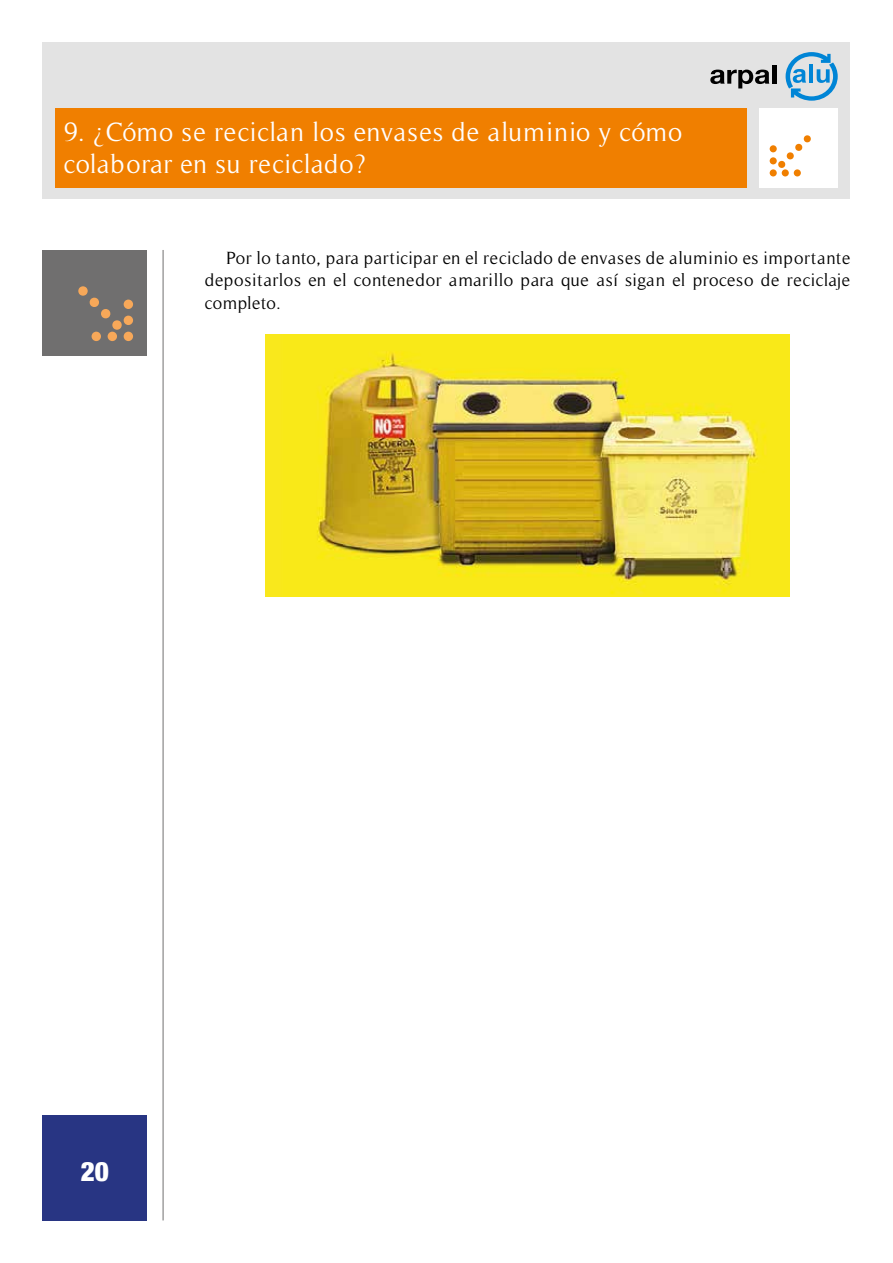
<style>
.page{position:relative;width:893px;height:1263px;background:#fff}
.page>*{position:absolute;margin:0;border:0;box-sizing:border-box;transform-origin:0 0}
.t1{font:27px/32.4px "Timeless";letter-spacing:.025em;color:#fff}
.t2{font:900 condensed 27px "Helvetica Neue";color:#fff}
.t3{font:18px/22.5px "Timeless";letter-spacing:.025em;color:#000;text-align:justify}
</style>
<div class="page">
<div style="left:43px;top:1115px;width:104px;height:105px;background:#283583"></div>
<div style="left:43px;top:43px;width:807px;height:156px;background:#e3e3e3"></div>
<svg style="left:786px;top:52px;width:52px;height:49px"></svg>
<svg style="left:710px;top:70px;width:59px;height:18px"></svg>
<hr style="left:772px;top:65px;width:4px;height:19px;background:#000">
<div style="left:55px;top:108px;width:691px;height:79px;background:#f07f00"></div>
<div style="left:759px;top:108px;width:79px;height:79px;background:#fff"></div>
<div style="left:770px;top:145px;width:7px;height:7px;background:#f07f00;border-radius:50%"></div>
<div style="left:770px;top:157px;width:7px;height:7px;background:#f07f00;border-radius:50%"></div>
<div style="left:770px;top:169px;width:7px;height:7px;background:#f07f00;border-radius:50%"></div>
<div style="left:794px;top:169px;width:7px;height:7px;background:#f07f00;border-radius:50%"></div>
<div style="left:782px;top:169px;width:7px;height:7px;background:#f07f00;border-radius:50%"></div>
<svg style="left:778px;top:135px;width:33px;height:33px"></svg>
<div style="left:43px;top:250px;width:104px;height:105px;background:#706f6f"></div>
<div style="left:124px;top:300px;width:9px;height:9px;background:#f7a859;border-radius:50%"></div>
<div style="left:124px;top:316px;width:9px;height:9px;background:#f7a859;border-radius:50%"></div>
<div style="left:124px;top:332px;width:9px;height:9px;background:#f7a859;border-radius:50%"></div>
<div style="left:92px;top:332px;width:9px;height:9px;background:#f7a859;border-radius:50%"></div>
<div style="left:108px;top:332px;width:9px;height:9px;background:#f7a859;border-radius:50%"></div>
<svg style="left:78px;top:286px;width:44px;height:44px"></svg>
<hr style="left:163px;top:250px;width:1px;height:970px;background:#706f6f">
<img style="left:266px;top:334px;width:524px;height:262px">
<h1 class="t1" style="left:64px;top:115px;width:620px">9. ¿Cómo se reciclan los envases de aluminio y cómo colaborar en su reciclado?</h1>
<p class="t3" style="left:205px;top:246px;width:647px;text-indent:21px">Por lo tanto, para participar en el reciclado de envases de aluminio es importante depositarlos en el contenedor amarillo para que así sigan el proceso de reciclaje completo.</p>
<h1 class="t2" style="left:81px;top:1149px;width:30px">20</h1>
</div>
